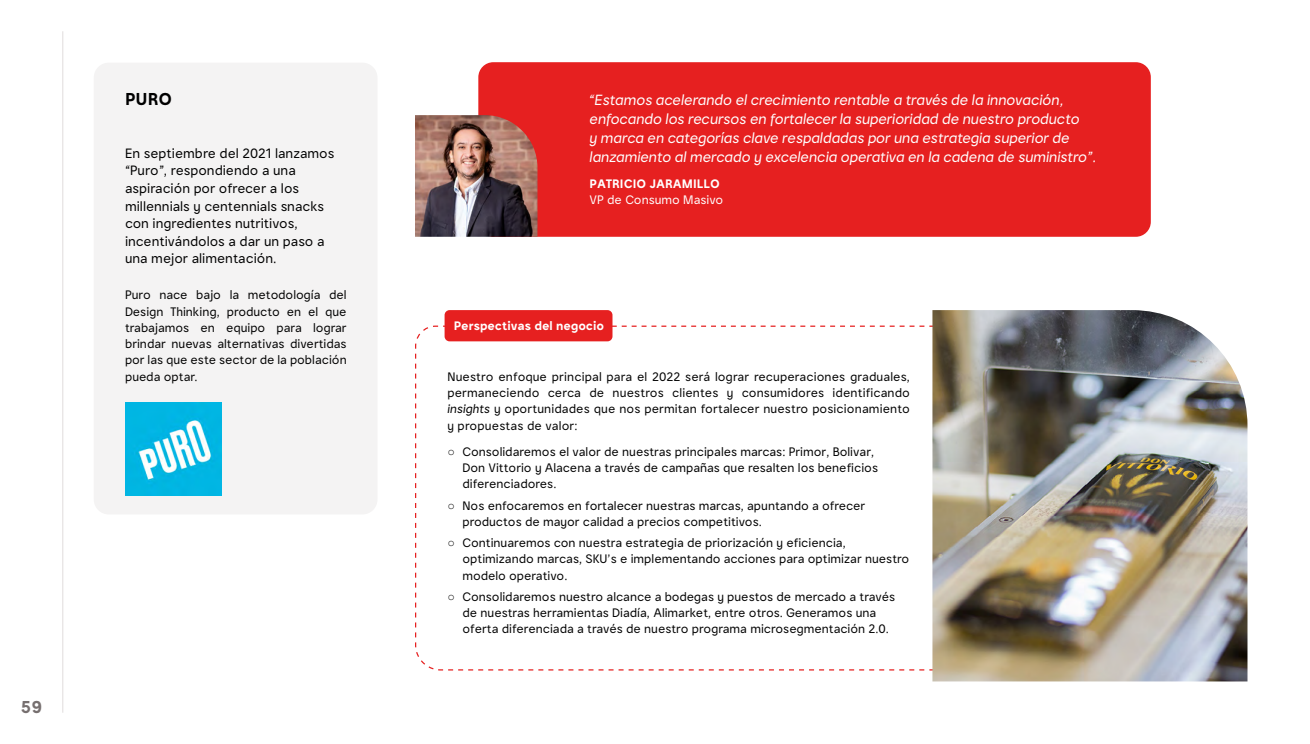
<style>
.page{position:relative;width:1310px;height:744px;background:#fff}
.page>*{position:absolute;margin:0;border:0;box-sizing:border-box;transform-origin:0 0}
.t1{font:700 17.5px "Alicorp Sans";color:#000}
.t2{font:700 17.5px "Alicorp Sans";color:#766f6f}
.t3{font:italic 15px/18.8px "Alicorp Sans";color:#fff}
.t4{font:13.75px/17.5px "Alicorp Sans";color:#000}
.t5{font:12.5px/16.2px "Alicorp Sans";color:#000}
.t6{font:700 12.5px "Alicorp Sans";color:#fff}
.t7{font:12.5px "Alicorp Sans";color:#fff}
.s1{font-style:italic}
.s2{font-family:"Arial"}
</style>
<div class="page">
<div style="left:94px;top:63px;width:284px;height:451px;background:#f4f3f3;border-radius:15px"></div>
<div style="left:478px;top:62px;width:673px;height:175px;background:#e62020;border-radius:15px"></div>
<img style="left:415px;top:115px;width:123px;height:122px">
<svg style="left:415px;top:325px;width:517px;height:346px"></svg>
<div style="left:445px;top:310px;width:167px;height:31px;background:#e62020;border-radius:5px"></div>
<img style="left:125px;top:403px;width:97px;height:92px">
<img style="left:932px;top:310px;width:316px;height:371px">
<hr style="left:62px;top:31px;width:1px;height:681px;background:#e0dcdc">
<h1 class="t1" style="left:125px;top:88px;width:49px">PURO</h1>
<p class="t4" style="left:125px;top:145px;width:211px">En septiembre del 2021 lanzamos “Puro”, respondiendo a una aspiración por ofrecer a los millennials y centennials snacks con ingredientes nutritivos, incentivándolos a dar un paso a una mejor alimentación.</p>
<p class="t5" style="left:125px;top:287px;width:223px;text-align:justify">Puro nace bajo la metodología del Design Thinking, producto en el que trabajamos en equipo para lograr brindar nuevas alternativas divertidas por las que este sector de la población pueda optar.</p>
<h1 class="t2" style="left:21px;top:696px;width:23px">59</h1>
<p class="t3" style="left:590px;top:91px;width:508px">“Estamos acelerando el crecimiento rentable a través de la innovación, enfocando los recursos en fortalecer la superioridad de nuestro producto<br>y marca en categorías clave respaldadas por una estrategia superior de lanzamiento al mercado y excelencia operativa en la cadena de suministro”.</p>
<p class="t6" style="left:590px;top:176px;width:132px">PATRICIO JARAMILLO</p>
<p class="t7" style="left:590px;top:192px;width:135px">VP de Consumo Masivo</p>
<p class="t6" style="left:454px;top:318px;width:152px">Perspectivas del negocio</p>
<p class="t5" style="left:447px;top:369px;width:464px;text-align:justify">Nuestro enfoque principal para el 2022 será lograr recuperaciones graduales, permaneciendo cerca de nuestros clientes y consumidores identificando <span class="s1">insights</span> y oportunidades que nos permitan fortalecer nuestro posicionamiento y propuestas de valor:</p>
<p class="t5" style="left:462px;top:444px;width:417px;text-indent:-15px"><span class="s2">○</span> Consolidaremos el valor de nuestras principales marcas: Primor, Bolivar,<br>Don Vittorio y Alacena a través de campañas que resalten los beneficios diferenciadores.</p>
<p class="t5" style="left:462px;top:497px;width:404px;text-indent:-15px"><span class="s2">○</span> Nos enfocaremos en fortalecer nuestras marcas, apuntando a ofrecer productos de mayor calidad a precios competitivos.</p>
<p class="t5" style="left:462px;top:535px;width:448px;text-indent:-15px"><span class="s2">○</span> Continuaremos con nuestra estrategia de priorización y eficiencia, optimizando marcas, SKU’s e implementando acciones para optimizar nuestro modelo operativo.</p>
<p class="t5" style="left:462px;top:589px;width:434px;text-indent:-15px"><span class="s2">○</span> Consolidaremos nuestro alcance a bodegas y puestos de mercado a través de nuestras herramientas Diadía, Alimarket, entre otros. Generamos una oferta diferenciada a través de nuestro programa microsegmentación 2.0.</p>
</div>
